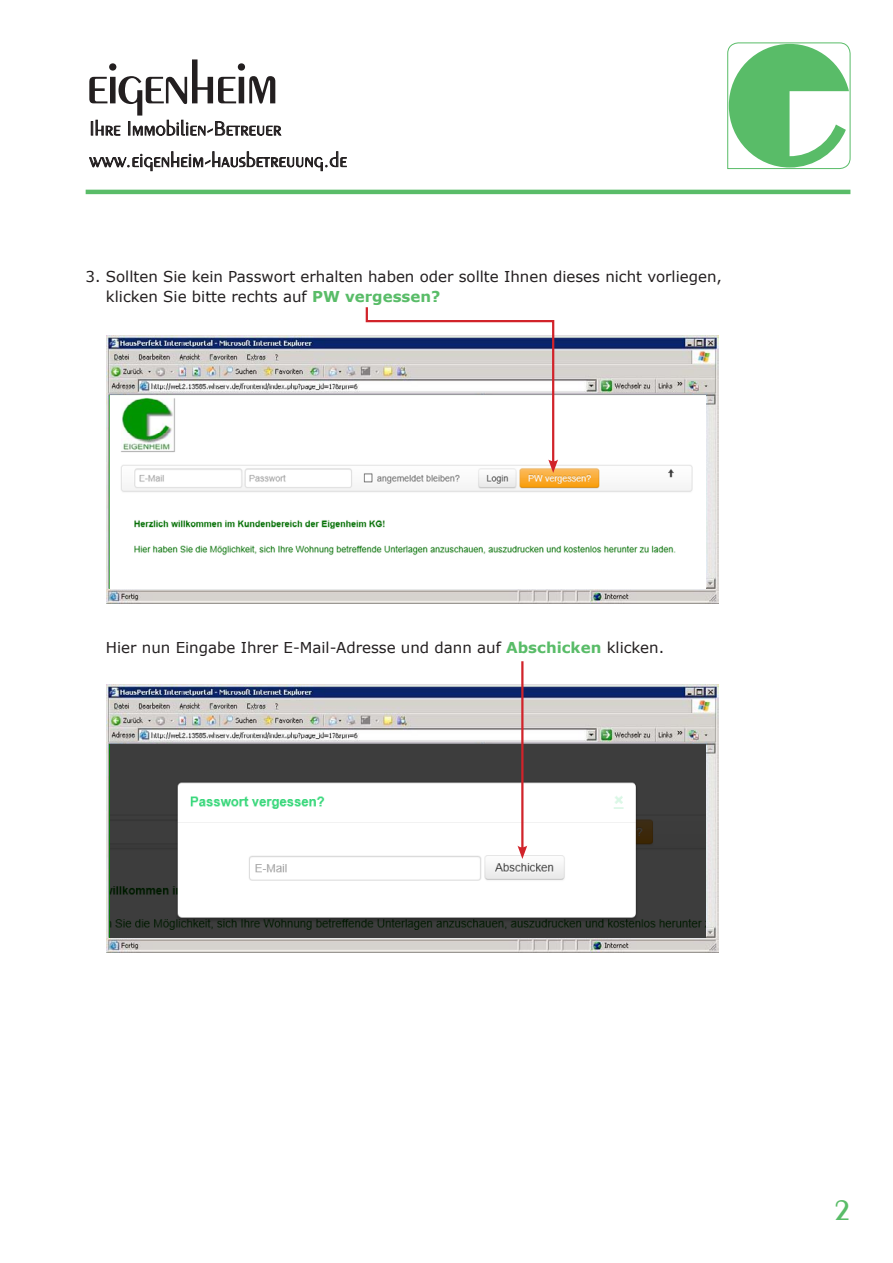
<style>
.page{position:relative;width:893px;height:1263px;background:#fff}
.page>*{position:absolute;margin:0;border:0;box-sizing:border-box;transform-origin:0 0}
.t1{font:600 61.5px "Peignot";letter-spacing:-.04em;color:#231f20}
.t2{font:600 30px "Peignot";color:#59bc68}
.t3{font:300 21px/31.5px "Peignot";letter-spacing:.01em;color:#231f20}
.t4{font:15px/19.5px "Verdana";color:#231f20}
.s1{font-weight:700;color:#59bc68}
</style>
<div class="page">
<hr style="left:86px;top:190px;width:764px;height:4px;background:#59bc68">
<svg style="left:91px;top:120px;width:29px;height:15px"></svg>
<svg style="left:128px;top:120px;width:153px;height:16px"></svg>
<svg style="left:89px;top:151px;width:258px;height:20px"></svg>
<svg style="left:727px;top:42px;width:124px;height:127px"></svg>
<img style="left:106px;top:572px;width:612px;height:31px">
<img style="left:106px;top:335px;width:612px;height:237px">
<img style="left:110px;top:395px;width:595px;height:193px">
<img style="left:106px;top:921px;width:612px;height:32px">
<img style="left:106px;top:685px;width:612px;height:236px">
<img style="left:110px;top:744px;width:595px;height:193px">
<svg style="left:365px;top:307px;width:193px;height:166px"></svg>
<hr style="left:521px;top:661px;width:2px;height:189px;background:#d1232a">
<svg style="left:517px;top:845px;width:10px;height:14px"></svg>
<h1 class="t1" style="left:86px;top:47px;width:195px">eigenheim</h1>
<h3 class="t3" style="left:89px;top:112px;width:259px">Ihre Immobilien-Betreuer www.eigenheim-hausbetreuung.de</h3>
<p class="t4" style="left:106px;top:267px;width:618px;text-indent:-20px">3. Sollten Sie kein Passwort erhalten haben oder sollte Ihnen dieses nicht vorliegen, klicken Sie bitte rechts auf <span class="s1">PW vergessen?</span></p>
<p class="t4" style="left:106px;top:637px;width:560px">Hier nun Eingabe Ihrer E-Mail-Adresse und dann auf <span class="s1">Abschicken</span> klicken.</p>
<h2 class="t2" style="left:834px;top:1193px;width:18px">2</h2>
</div>
